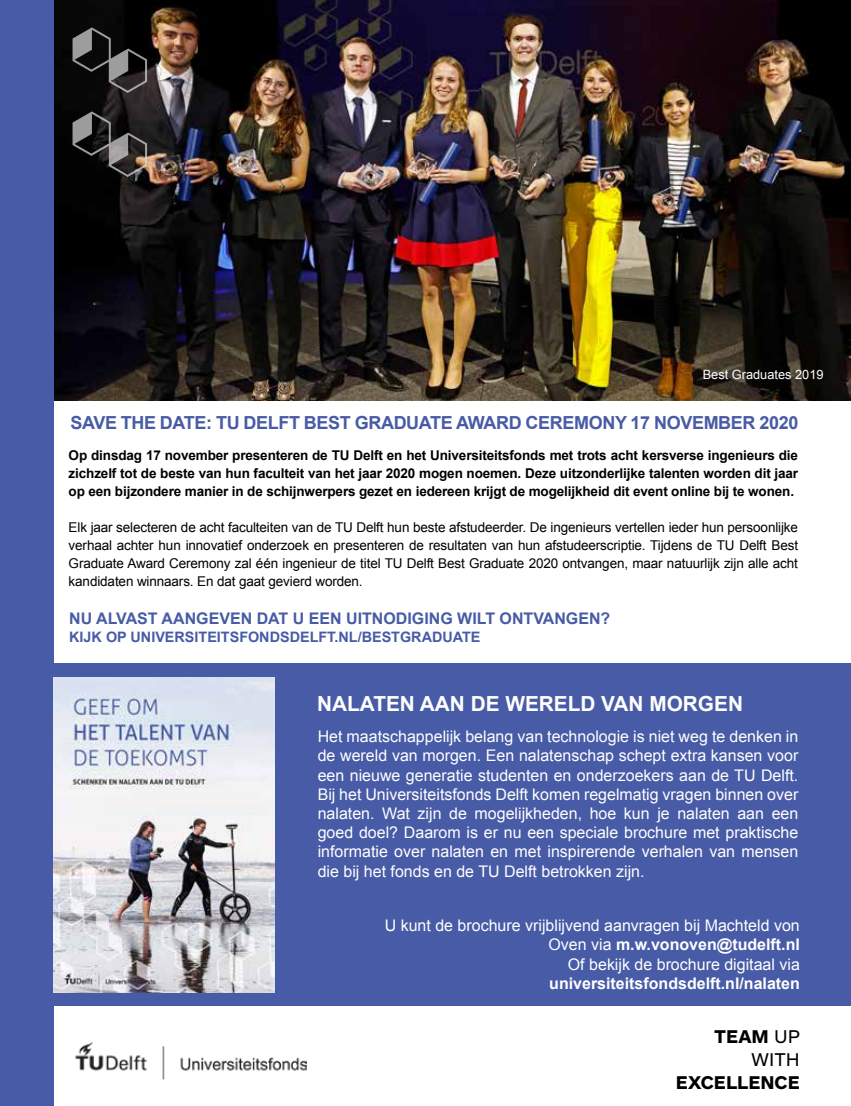
<style>
.page{position:relative;width:851px;height:1106px;background:#fff}
.page>*{position:absolute;margin:0;border:0;box-sizing:border-box;transform-origin:0 0}
.t1{font:700 20.85px "Arial";color:#fff}
.t2{font:19.2px/23px "ARS Maquette Pro";color:#000;text-align:right}
.t3{font:700 19.2px "ARS Maquette Pro";color:#000}
.t4{font:700 18px "Arial";letter-spacing:-.02em;color:#485ba6}
.t5{font:16.05px/19.2px "Arial";color:#fff;text-align:justify}
.t6{font:700 16.05px "Arial";color:#485ba6}
.t7{font:700 16.05px "Arial";color:#fff}
.t8{font:700 14.4px "Arial";color:#485ba6}
.t9{font:13.5px/18px "Arial";letter-spacing:-.01em;color:#000;text-align:justify}
.t10{font:700 13.5px/18px "Arial";letter-spacing:-.01em;color:#000;text-align:justify}
.t11{font:12.75px "Arial";color:#fff}
.s1{font-weight:700}
</style>
<div class="page">
<div style="left:54px;top:663px;width:796px;height:343px;background:#485ba6"></div>
<img style="left:54px;top:0;width:796px;height:400px">
<img style="left:75px;top:1042px;width:231px;height:38px">
<svg style="left:72px;top:27px;width:75px;height:66px;background:#2f2e2e"></svg>
<svg style="left:72px;top:111px;width:75px;height:66px;background:#383635"></svg>
<div style="left:0;top:0;width:54px;height:1106px;background:#485ba6"></div>
<img style="left:53px;top:677px;width:222px;height:315px">
<p class="t11" style="left:702px;top:366px;width:122px">Best Graduates 2019</p>
<p class="t4" style="left:70px;top:411px;width:729px">SAVE THE DATE: TU DELFT BEST GRADUATE AWARD CEREMONY 17 NOVEMBER 2020</p>
<p class="t10" style="left:69px;top:446px;width:731px">Op dinsdag 17 november presenteren de TU Delft en het Universiteitsfonds met trots acht kersverse ingenieurs die zichzelf tot de beste van hun faculteit van het jaar 2020 mogen noemen. Deze uitzonderlijke talenten worden dit jaar op een bijzondere manier in de schijnwerpers gezet en iedereen krijgt de mogelijkheid dit event online bij te wonen.</p>
<p class="t9" style="left:69px;top:518px;width:730px">Elk jaar selecteren de acht faculteiten van de TU Delft hun beste afstudeerder. De ingenieurs vertellen ieder hun persoonlijke verhaal achter hun innovatief onderzoek en presenteren de resultaten van hun afstudeerscriptie. Tijdens de TU Delft Best Graduate Award Ceremony zal één ingenieur de titel TU Delft Best Graduate 2020 ontvangen, maar natuurlijk zijn alle acht kandidaten winnaars. En dat gaat gevierd worden.</p>
<p class="t6" style="left:69px;top:608px;width:542px">NU ALVAST AANGEVEN DAT U EEN UITNODIGING WILT ONTVANGEN?</p>
<p class="t8" style="left:69px;top:627px;width:413px">KIJK OP UNIVERSITEITSFONDSDELFT.NL/BESTGRADUATE</p>
<p class="t1" style="left:317px;top:690px;width:427px">NALATEN AAN DE WERELD VAN MORGEN</p>
<p class="t5" style="left:317px;top:727px;width:482px">Het maatschappelijk belang van technologie is niet weg te denken in de wereld van morgen. Een nalatenschap schept extra kansen voor een nieuwe generatie studenten en onderzoekers aan de TU Delft.<br>Bij het Universiteitsfonds Delft komen regelmatig vragen binnen over nalaten. Wat zijn de mogelijkheden, hoe kun je nalaten aan een goed doel? Daarom is er nu een speciale brochure met praktische informatie over nalaten en met inspirerende verhalen van mensen die bij het fonds en de TU Delft betrokken zijn.</p>
<p class="t5" style="left:384px;top:916px;width:416px;text-align:right">U kunt de brochure vrijblijvend aanvragen bij Machteld von<br>Oven via <span class="s1">m.w.vonoven@tudelft.nl<br></span>Of bekijk de brochure digitaal via</p>
<p class="t7" style="left:549px;top:972px;width:252px">universiteitsfondsdelft.nl/nalaten</p>
<p class="t2" style="left:714px;top:1024px;width:87px"><span class="s1">TEAM</span> UP<br>WITH</p>
<p class="t3" style="left:675px;top:1070px;width:125px">EXCELLENCE</p>
</div>
